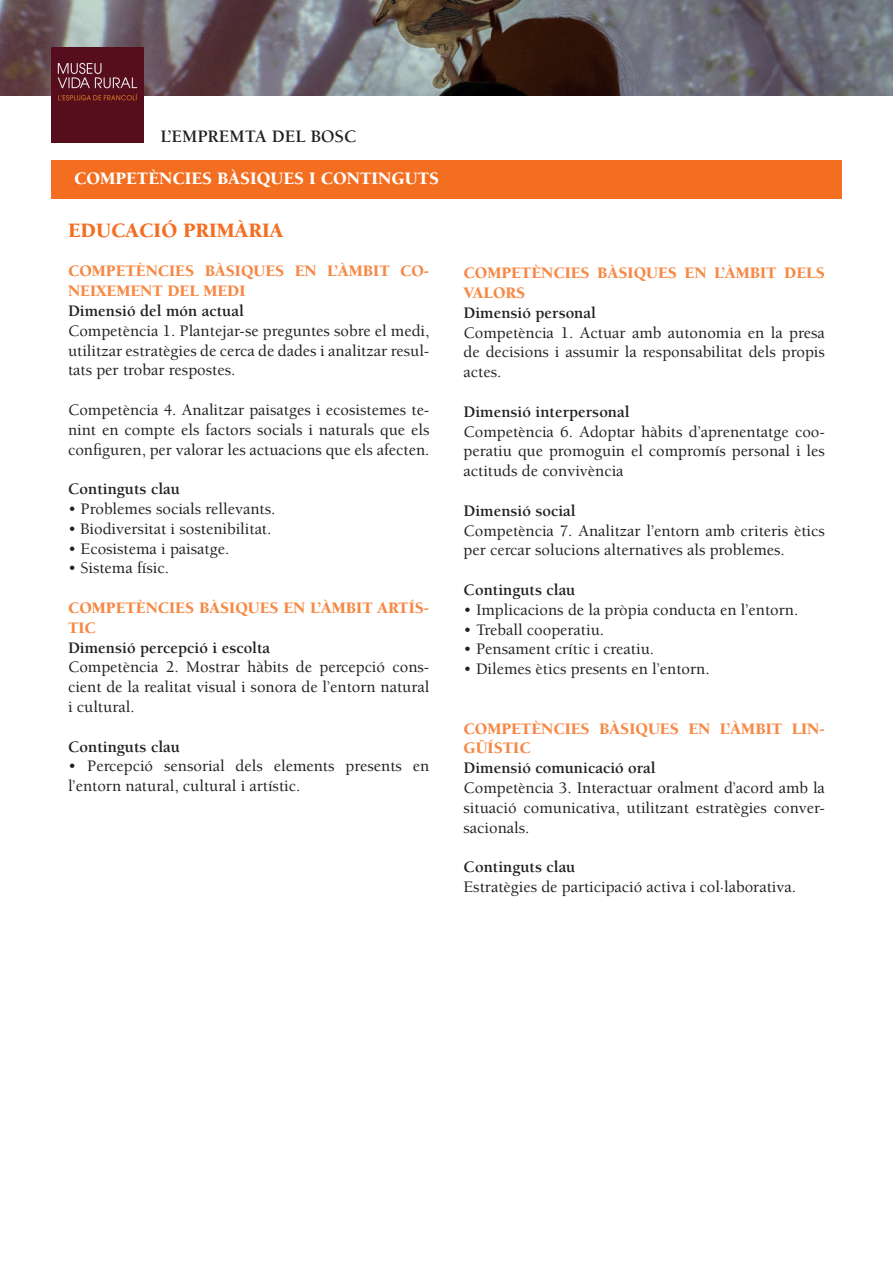
<style>
.page{position:relative;width:893px;height:1263px;background:#fff}
.page>*{position:absolute;margin:0;border:0;box-sizing:border-box;transform-origin:0 0}
.t1{font:900 21px "Berkeley";color:#f36e21}
.t2{font:900 18px "Berkeley Std";color:#fff}
.t3{font:700 18px "Berkeley Std";color:#231f20}
.t4{font:500 16.5px/19.8px "Berkeley Std";color:#231f20;text-align:justify}
.t5{font:700 16.5px "Berkeley Std";color:#231f20}
.t6{font:900 16.5px/19.8px "Berkeley";color:#f68945}
.s1{font-weight:400}
</style>
<div class="page">
<img style="left:0;top:0;width:893px;height:95px">
<img style="left:51px;top:48px;width:93px;height:95px">
<div style="left:51px;top:160px;width:791px;height:38px;background:#f36e21"></div>
<p class="t3" style="left:161px;top:127px;width:198px">L’EMPREMTA DEL BOSC</p>
<p class="t2" style="left:74px;top:169px;width:366px">COMPETÈNCIES BÀSIQUES I CONTINGUTS</p>
<p class="t1" style="left:68px;top:219px;width:217px">EDUCACIÓ PRIMÀRIA</p>
<p class="t6" style="left:68px;top:261px;width:363px">COMPETÈNCIES BÀSIQUES EN L’ÀMBIT CO-<br>NEIXEMENT DEL MEDI</p>
<p class="t5" style="left:68px;top:302px;width:177px">Dimensió del món actual</p>
<p class="t4" style="left:68px;top:321px;width:363px">Competència 1. Plantejar-se preguntes sobre el medi, utilitzar estratègies de cerca de dades i analitzar resul&shy;tats per trobar respostes.</p>
<p class="t4" style="left:68px;top:400px;width:363px">Competència 4. Analitzar paisatges i ecosistemes te&shy;nint en compte els factors socials i naturals que els configuren, per valorar les actuacions que els afecten.</p>
<p class="t5" style="left:68px;top:480px;width:113px">Continguts clau</p>
<p class="t4" style="left:68px;top:499px;width:209px"><span class="s1">•</span> Problemes socials rellevants.</p>
<p class="t4" style="left:68px;top:519px;width:205px"><span class="s1">•</span> Biodiversitat i sostenibilitat.</p>
<p class="t4" style="left:68px;top:539px;width:163px"><span class="s1">•</span> Ecosistema i paisatge.</p>
<p class="t4" style="left:68px;top:559px;width:103px"><span class="s1">•</span> Sistema físic.</p>
<p class="t6" style="left:68px;top:598px;width:363px">COMPETÈNCIES BÀSIQUES EN L’ÀMBIT ARTÍS-<br>TIC</p>
<p class="t5" style="left:68px;top:639px;width:204px">Dimensió percepció i escolta</p>
<p class="t4" style="left:68px;top:658px;width:363px">Competència 2. Mostrar hàbits de percepció cons&shy;cient de la realitat visual i sonora de l’entorn natural i cultural.</p>
<p class="t5" style="left:68px;top:738px;width:113px">Continguts clau</p>
<p class="t4" style="left:68px;top:757px;width:363px"><span class="s1">•</span> Percepció sensorial dels elements presents en l’entorn natural, cultural i artístic.</p>
<p class="t6" style="left:463px;top:263px;width:363px">COMPETÈNCIES BÀSIQUES EN L’ÀMBIT DELS<br>VALORS</p>
<p class="t5" style="left:463px;top:304px;width:134px">Dimensió personal</p>
<p class="t4" style="left:463px;top:323px;width:363px">Competència 1. Actuar amb autonomia en la presa de decisions i assumir la responsabilitat dels propis actes.</p>
<p class="t5" style="left:463px;top:403px;width:168px">Dimensió interpersonal</p>
<p class="t4" style="left:463px;top:422px;width:363px">Competència 6. Adoptar hàbits d’aprenentatge coo&shy;peratiu que promoguin el compromís personal i les actituds de convivència</p>
<p class="t5" style="left:463px;top:502px;width:114px">Dimensió social</p>
<p class="t4" style="left:463px;top:521px;width:363px">Competència 7. Analitzar l’entorn amb criteris ètics per cercar solucions alternatives als problemes.</p>
<p class="t5" style="left:463px;top:581px;width:113px">Continguts clau</p>
<p class="t4" style="left:463px;top:600px;width:336px"><span class="s1">•</span> Implicacions de la pròpia conducta en l’entorn.</p>
<p class="t4" style="left:463px;top:620px;width:142px"><span class="s1">•</span> Treball cooperatiu.</p>
<p class="t4" style="left:463px;top:640px;width:192px"><span class="s1">•</span> Pensament crític i creatiu.</p>
<p class="t4" style="left:463px;top:659px;width:248px"><span class="s1">•</span> Dilemes ètics presents en l’entorn.</p>
<p class="t6" style="left:463px;top:719px;width:363px">COMPETÈNCIES BÀSIQUES EN L’ÀMBIT LIN-<br>GÜÍSTIC</p>
<p class="t5" style="left:463px;top:759px;width:194px">Dimensió comunicació oral</p>
<p class="t4" style="left:463px;top:778px;width:363px">Competència 3. Interactuar oralment d’acord amb la situació comunicativa, utilitzant estratègies conver&shy;sacionals.</p>
<p class="t5" style="left:463px;top:858px;width:113px">Continguts clau</p>
<p class="t4" style="left:463px;top:877px;width:334px">Estratègies de participació activa i col·laborativa.</p>
</div>
